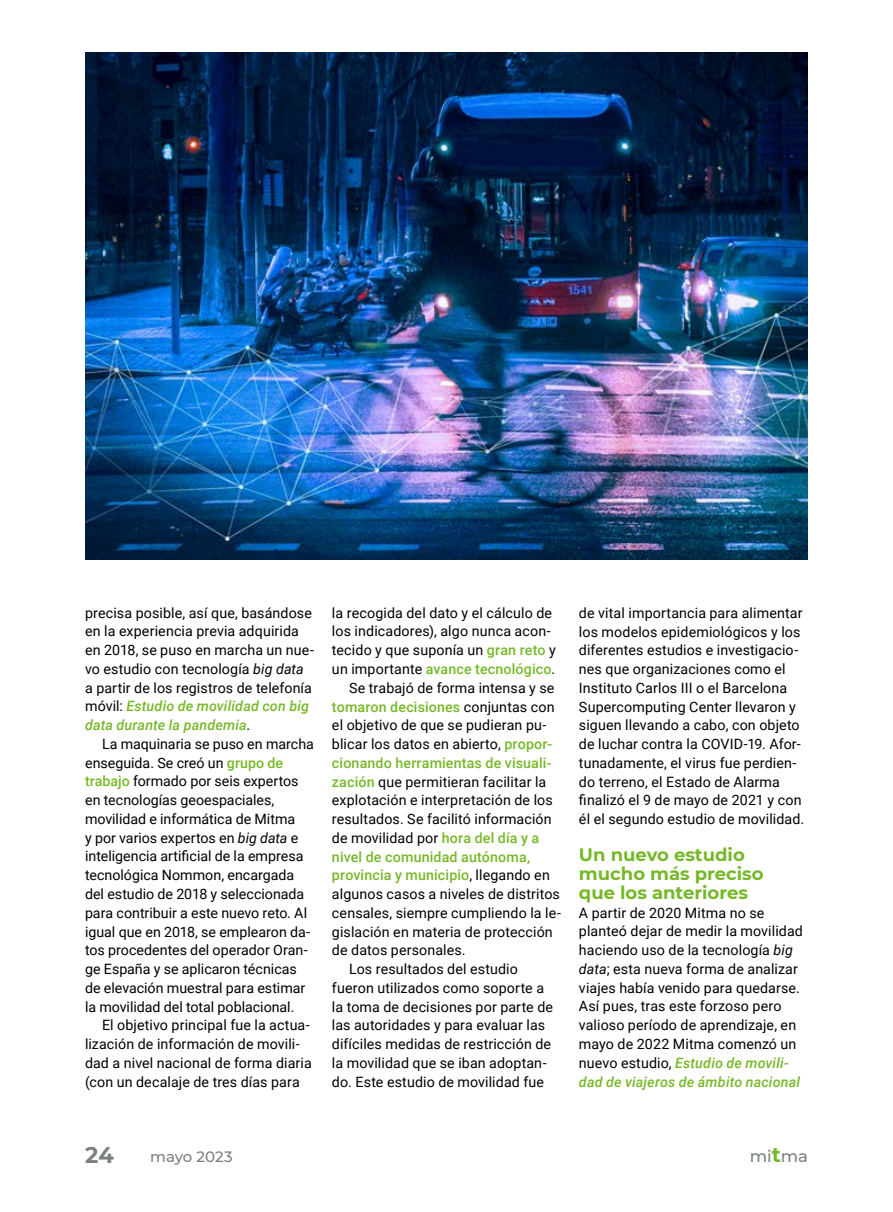
<style>
.page{position:relative;width:893px;height:1212px;background:#fff}
.page>*{position:absolute;margin:0;border:0;box-sizing:border-box;transform-origin:0 0}
.t1{font:700 22.5px "Montserrat";color:#7a8081}
.t2{font:700 18px/18.8px "Montserrat";color:#76b828}
.t3{font:500 16.5px "Montserrat";color:#7a8081}
.t4{font:500 15px "Montserrat";letter-spacing:-.005em;color:#7a8081}
.t5{font:14.25px/18.8px "Roboto";letter-spacing:.005em;color:#000}
.t6{font:500 14.25px "Roboto";letter-spacing:.01em;color:#76b828}
.s1{font-style:italic}
.s2{font-weight:500;font-style:italic;color:#76b828}
.s3{font-weight:500;color:#76b828}
.s4{font-weight:400;color:#000}
.s5{font-weight:700;font-size:21px;color:#76b828}
</style>
<div class="page">
<img style="left:85px;top:53px;width:723px;height:507px">
<p class="t5" style="left:85px;top:603px;width:230px">precisa posible, así que, basándose en la experiencia previa adquirida en 2018, se puso en marcha un nue&shy;vo estudio con tecnología <span class="s1">big data </span>a partir de los registros de telefonía móvil: <span class="s2">Estudio de movilidad con big data durante la pandemia</span>.</p>
<p class="t5" style="left:85px;top:734px;width:230px;text-indent:17px">La maquinaria se puso en marcha enseguida. Se creó un <span class="s3">grupo de trabajo</span> formado por seis expertos en tecnologías geoespaciales, movilidad e informática de Mitma<br>y por varios expertos en <span class="s1">big data</span> e inteligencia artificial de la empresa tecnológica Nommon, encargada del estudio de 2018 y seleccionada para contribuir a este nuevo reto. Al igual que en 2018, se emplearon da&shy;tos procedentes del operador Oran&shy;ge España y se aplicaron técnicas de elevación muestral para estimar la movilidad del total poblacional.</p>
<p class="t5" style="left:85px;top:1015px;width:228px;text-indent:17px">El objetivo principal fue la actua&shy;lización de información de movili&shy;dad a nivel nacional de forma diaria (con un decalaje de tres días para</p>
<p class="t5" style="left:332px;top:603px;width:222px">la recogida del dato y el cálculo de</p>
<p class="t5" style="left:332px;top:621px;width:220px">los indicadores), algo nunca acon-</p>
<p class="t5" style="left:332px;top:640px;width:225px">tecido y que suponía un <span class="s3">gran reto</span> y</p>
<p class="t6" style="left:332px;top:659px;width:225px"><span class="s4">un importante</span> avance tecnológico<span class="s4">.</span></p>
<p class="t5" style="left:349px;top:678px;width:207px">Se trabajó de forma intensa y se</p>
<p class="t6" style="left:332px;top:696px;width:224px">tomaron decisiones <span class="s4">conjuntas con</span></p>
<p class="t5" style="left:332px;top:715px;width:216px">el objetivo de que se pudieran pu-</p>
<p class="t5" style="left:332px;top:734px;width:222px">blicar los datos en abierto, <span class="s3">propor-</span></p>
<p class="t6" style="left:332px;top:753px;width:221px">cionando herramientas de visuali-</p>
<p class="t5" style="left:332px;top:771px;width:216px"><span class="s3">zación</span> que permitieran facilitar la</p>
<p class="t5" style="left:332px;top:790px;width:222px">explotación e interpretación de los</p>
<p class="t5" style="left:332px;top:809px;width:221px">resultados. Se facilitó información</p>
<p class="t5" style="left:332px;top:828px;width:209px">de movilidad por <span class="s3">hora del día y a</span></p>
<p class="t6" style="left:332px;top:846px;width:200px">nivel de comunidad autónoma,</p>
<p class="t6" style="left:332px;top:865px;width:219px">provincia y municipio<span class="s4">, llegando en</span></p>
<p class="t5" style="left:332px;top:884px;width:229px">algunos casos a niveles de distritos</p>
<p class="t5" style="left:332px;top:903px;width:230px">censales, siempre cumpliendo la le-</p>
<p class="t5" style="left:332px;top:921px;width:222px">gislación en materia de protección</p>
<p class="t5" style="left:332px;top:940px;width:135px">de datos personales.</p>
<p class="t5" style="left:349px;top:959px;width:170px">Los resultados del estudio</p>
<p class="t5" style="left:332px;top:978px;width:214px">fueron utilizados como soporte a</p>
<p class="t5" style="left:332px;top:996px;width:223px">la toma de decisiones por parte de</p>
<p class="t5" style="left:332px;top:1015px;width:215px">las autoridades y para evaluar las</p>
<p class="t5" style="left:332px;top:1034px;width:221px">difíciles medidas de restricción de</p>
<p class="t5" style="left:332px;top:1053px;width:216px">la movilidad que se iban adoptan-</p>
<p class="t5" style="left:332px;top:1071px;width:214px">do. Este estudio de movilidad fue</p>
<p class="t5" style="left:579px;top:603px;width:227px">de vital importancia para alimentar los modelos epidemiológicos y los diferentes estudios e investigacio&shy;nes que organizaciones como el Instituto Carlos III o el Barcelona Supercomputing Center llevaron y siguen llevando a cabo, con objeto de luchar contra la COVID-19. Afor&shy;tunadamente, el virus fue perdien&shy;do terreno, el Estado de Alarma finalizó el 9 de mayo de 2021 y con él el segundo estudio de movilidad.</p>
<p class="t2" style="left:579px;top:845px;width:186px">Un nuevo estudio mucho más preciso que los anteriores</p>
<p class="t5" style="left:579px;top:903px;width:225px">A partir de 2020 Mitma no se planteó dejar de medir la movilidad haciendo uso de la tecnología <span class="s1">big data</span>; esta nueva forma de analizar viajes había venido para quedarse.<br>Así pues, tras este forzoso pero valioso período de aprendizaje, en mayo de 2022 Mitma comenzó un nuevo estudio, <span class="s2">Estudio de movili&shy;dad de viajeros de ámbito nacional</span></p>
<h1 class="t1" style="left:85px;top:1139px;width:30px">24</h1>
<p class="t4" style="left:150px;top:1146px;width:84px">mayo 2023</p>
<p class="t3" style="left:750px;top:1144px;width:59px">mi<span class="s5">t</span>ma</p>
</div>
